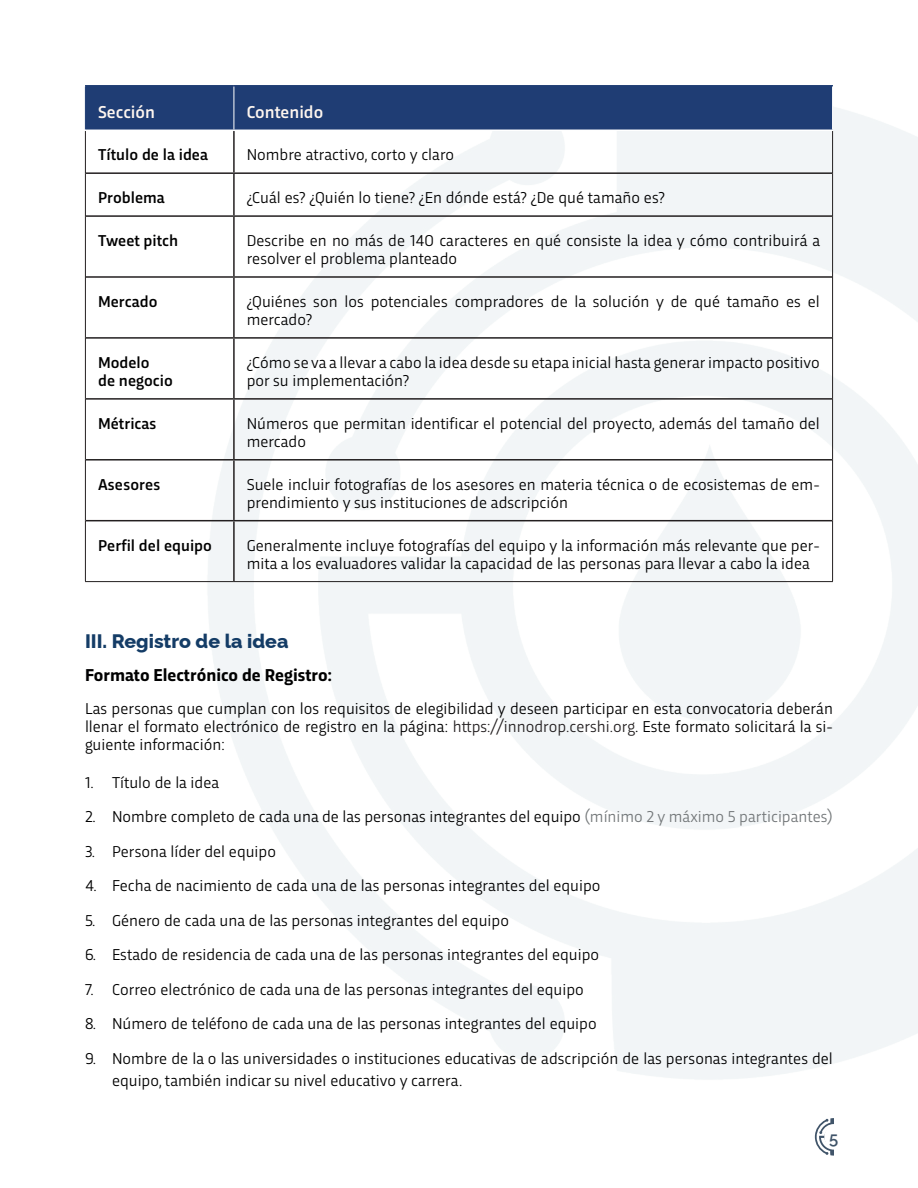
<style>
.page{position:relative;width:918px;height:1188px;background:#fff}
.page>*{position:absolute;margin:0;border:0;box-sizing:border-box;transform-origin:0 0}
.t1{font:800 19.5px "Raleway";color:#143c66}
.t2{font:700 18px "Trasandina";color:#000001}
.t3{font:500 18px "Trasandina";color:#fef6ef}
.t4{font:600 16.65px "Raleway";color:#405469}
.t5{font:16.5px/18px "Trasandina";color:#000001}
.t6{font:500 16.5px/18px "Trasandina";color:#000001}
.s1{color:#231f20}
.s2{color:#737779}
</style>
<div class="page">
<svg style="left:815px;top:1118px;width:19px;height:38px"></svg>
<div style="left:824px;top:1124px;width:26px;height:25px;background:#fff;border-radius:50%"></div>
<div style="left:86px;top:87px;width:746px;height:43px;background:#1f3d74"></div>
<hr style="left:233px;top:131px;width:2px;height:41px;background:#231f20">
<hr style="left:86px;top:172px;width:148px;height:2px;background:#231f20">
<hr style="left:234px;top:172px;width:598px;height:2px;background:#231f20">
<hr style="left:233px;top:174px;width:2px;height:41px;background:#231f20">
<hr style="left:86px;top:215px;width:148px;height:2px;background:#231f20">
<hr style="left:234px;top:215px;width:598px;height:2px;background:#231f20">
<hr style="left:233px;top:217px;width:2px;height:59px;background:#231f20">
<hr style="left:86px;top:276px;width:148px;height:2px;background:#231f20">
<hr style="left:234px;top:276px;width:598px;height:2px;background:#231f20">
<hr style="left:233px;top:278px;width:2px;height:59px;background:#231f20">
<hr style="left:86px;top:337px;width:148px;height:2px;background:#231f20">
<hr style="left:234px;top:337px;width:598px;height:2px;background:#231f20">
<hr style="left:233px;top:339px;width:2px;height:59px;background:#231f20">
<hr style="left:86px;top:398px;width:148px;height:2px;background:#231f20">
<hr style="left:234px;top:398px;width:598px;height:2px;background:#231f20">
<hr style="left:233px;top:400px;width:2px;height:59px;background:#231f20">
<hr style="left:86px;top:459px;width:148px;height:2px;background:#231f20">
<hr style="left:234px;top:459px;width:598px;height:2px;background:#231f20">
<hr style="left:233px;top:461px;width:2px;height:59px;background:#231f20">
<hr style="left:86px;top:520px;width:148px;height:1px;background:#231f20">
<hr style="left:234px;top:520px;width:598px;height:1px;background:#231f20">
<hr style="left:233px;top:521px;width:2px;height:60px;background:#231f20">
<hr style="left:85px;top:131px;width:1px;height:42px;background:#231f20">
<hr style="left:832px;top:131px;width:1px;height:42px;background:#231f20">
<hr style="left:85px;top:173px;width:1px;height:43px;background:#231f20">
<hr style="left:832px;top:173px;width:1px;height:43px;background:#231f20">
<hr style="left:85px;top:216px;width:1px;height:61px;background:#231f20">
<hr style="left:832px;top:216px;width:1px;height:61px;background:#231f20">
<hr style="left:85px;top:277px;width:1px;height:61px;background:#231f20">
<hr style="left:832px;top:277px;width:1px;height:61px;background:#231f20">
<hr style="left:85px;top:338px;width:1px;height:61px;background:#231f20">
<hr style="left:832px;top:338px;width:1px;height:61px;background:#231f20">
<hr style="left:85px;top:399px;width:1px;height:61px;background:#231f20">
<hr style="left:832px;top:399px;width:1px;height:61px;background:#231f20">
<hr style="left:85px;top:460px;width:1px;height:61px;background:#231f20">
<hr style="left:832px;top:460px;width:1px;height:61px;background:#231f20">
<hr style="left:85px;top:521px;width:1px;height:60px;background:#231f20">
<hr style="left:832px;top:521px;width:1px;height:60px;background:#231f20">
<hr style="left:85px;top:581px;width:149px;height:1px;background:#231f20">
<hr style="left:234px;top:581px;width:599px;height:1px;background:#231f20">
<hr style="left:85px;top:87px;width:1px;height:43px;background:#1f3d74">
<hr style="left:85px;top:85px;width:149px;height:2px;background:#1f3d74">
<hr style="left:234px;top:85px;width:599px;height:2px;background:#1f3d74">
<hr style="left:234px;top:87px;width:1px;height:43px;background:#fff">
<p class="t3" style="left:98px;top:98px;width:58px">Sección</p>
<p class="t3" style="left:247px;top:98px;width:78px">Contenido</p>
<p class="t6" style="left:98px;top:145px;width:112px">Título de la idea</p>
<p class="t5" style="left:247px;top:145px;width:209px">Nombre atractivo, corto y claro</p>
<p class="t6" style="left:98px;top:188px;width:68px">Problema</p>
<p class="t5" style="left:247px;top:188px;width:420px">¿Cuál es? ¿Quién lo tiene? ¿En dónde está? ¿De qué tamaño es?</p>
<p class="t6" style="left:98px;top:230px;width:82px">Tweet pitch</p>
<p class="t5" style="left:247px;top:230px;width:575px">Describe en no más de 140 caracteres en qué consiste la idea y cómo contribuirá a resolver el problema planteado</p>
<p class="t6" style="left:98px;top:291px;width:61px">Mercado</p>
<p class="t5" style="left:247px;top:291px;width:575px">¿Quiénes son los potenciales compradores de la solución y de qué tamaño es el mercado?</p>
<p class="t6" style="left:98px;top:352px;width:76px">Modelo<br>de negocio</p>
<p class="t5" style="left:247px;top:352px;width:575px">¿Cómo se va a llevar a cabo la idea desde su etapa inicial hasta generar impacto positivo por su implementación?</p>
<p class="t6" style="left:98px;top:413px;width:60px">Métricas</p>
<p class="t5" style="left:247px;top:413px;width:575px">Números que permitan identificar el potencial del proyecto, además del tamaño del mercado</p>
<p class="t6" style="left:98px;top:474px;width:64px">Asesores</p>
<p class="t5" style="left:247px;top:474px;width:575px">Suele incluir fotografías de los asesores en materia técnica o de ecosistemas de em&shy;prendimiento y sus instituciones de adscripción</p>
<p class="t6" style="left:98px;top:535px;width:115px">Perfil del equipo</p>
<p class="t5" style="left:247px;top:535px;width:575px">Generalmente incluye fotografías del equipo y la información más relevante que per&shy;mita a los evaluadores validar la capacidad de las personas para llevar a cabo la idea</p>
<p class="t1" style="left:85px;top:626px;width:205px">III. Registro de la idea</p>
<p class="t2" style="left:85px;top:662px;width:248px">Formato Electrónico de Registro:</p>
<p class="t5" style="left:85px;top:698px;width:749px;text-align:justify">Las personas que cumplan con los requisitos de elegibilidad y deseen participar en esta convocatoria deberán llenar el formato electrónico de registro en la página: <span class="s1">https://innodrop.cershi.org</span>. Este formato solicitará la si&shy;guiente información:</p>
<p class="t5" style="left:85px;top:772px;width:136px">1. Título de la idea</p>
<p class="t5" style="left:85px;top:806px;width:749px">2. Nombre completo de cada una de las personas integrantes del equipo <span class="s2">(mínimo 2 y máximo 5 participantes)</span></p>
<p class="t5" style="left:85px;top:841px;width:192px">3. Persona líder del equipo</p>
<p class="t5" style="left:85px;top:875px;width:517px">4. Fecha de nacimiento de cada una de las personas integrantes del equipo</p>
<p class="t5" style="left:85px;top:910px;width:425px">5. Género de cada una de las personas integrantes del equipo</p>
<p class="t5" style="left:85px;top:944px;width:516px">6. Estado de residencia de cada una de las personas integrantes del equipo</p>
<p class="t5" style="left:85px;top:979px;width:500px">7. Correo electrónico de cada una de las personas integrantes del equipo</p>
<p class="t5" style="left:85px;top:1014px;width:513px">8. Número de teléfono de cada una de las personas integrantes del equipo</p>
<p class="t5" style="left:112px;top:1046px;width:722px;line-height:22.5px;text-indent:-27px">9. Nombre de la o las universidades o instituciones educativas de adscripción de las personas integrantes del equipo, también indicar su nivel educativo y carrera.</p>
<p class="t4" style="left:829px;top:1125px;width:11px">5</p>
</div>
